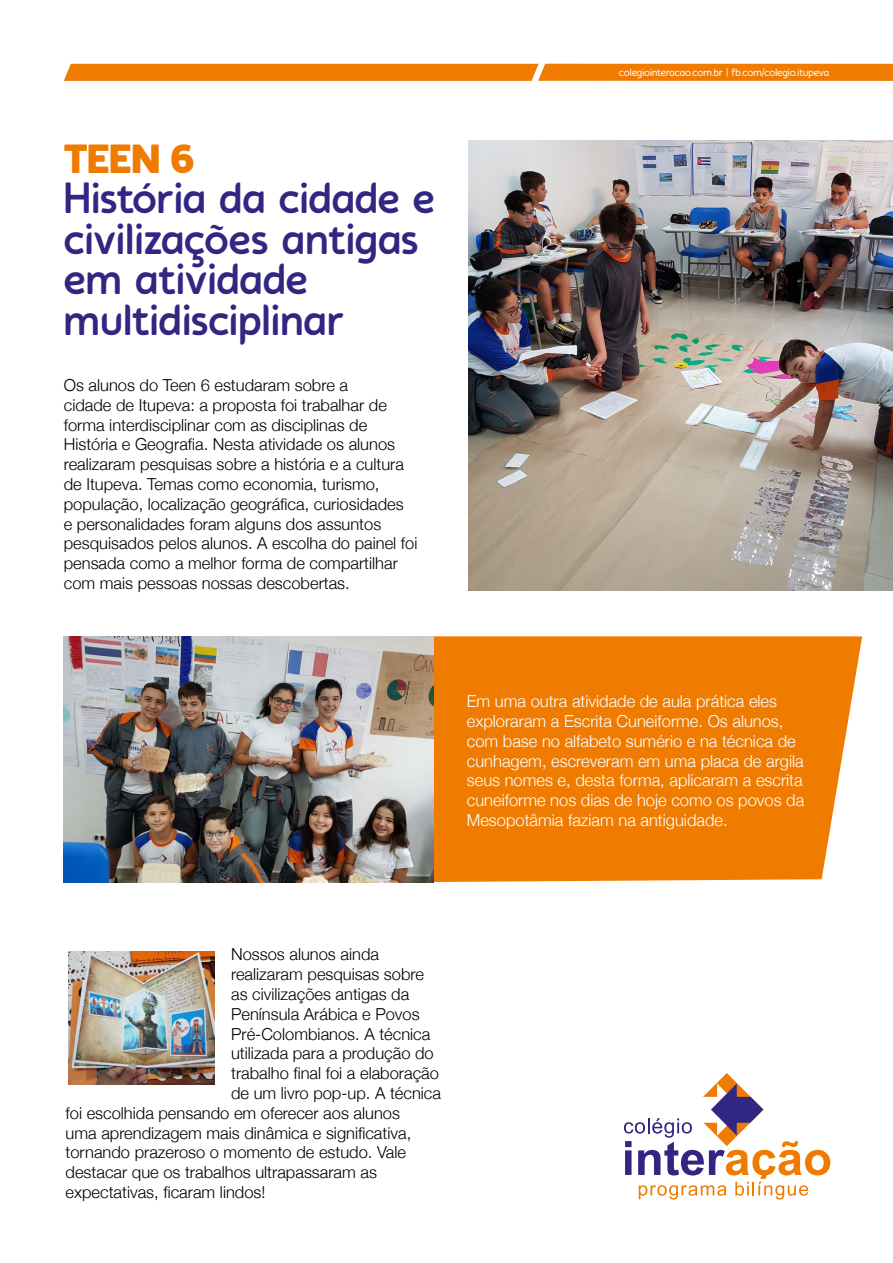
<style>
.page{position:relative;width:893px;height:1263px;background:#fff}
.page>*{position:absolute;margin:0;border:0;box-sizing:border-box;transform-origin:0 0}
.t1{font:500 43.5px/40.5px "Auro";color:#312783}
.t2{font:900 40.5px "Auro";color:#ef7b00}
.Estilo_de_parágrafo{font:300 16.5px/19.8px "Helvetica Neue";color:#000}
.Estilo_de_parágrafo-2{font:300 16.5px/19.8px "Helvetica Neue";color:#fff}
.t3{font:10.5px "Auro";color:#fff}
</style>
<div class="page">
<svg style="left:64px;top:64px;width:829px;height:17px;background:#ef7d05"></svg>
<img style="left:468px;top:140px;width:425px;height:451px">
<div style="left:317px;top:636px;width:545px;height:247px;background:#ef7b00"></div>
<img style="left:68px;top:951px;width:146px;height:133px">
<img style="left:64px;top:636px;width:370px;height:246px">
<svg style="left:624px;top:1073px;width:206px;height:126px"></svg>
<p class="t2" style="left:64px;top:133px;width:132px">TEEN 6</p>
<p class="t1" style="left:64px;top:179px;width:372px">História da cidade e civilizações antigas em atividade multidisciplinar</p>
<p class="Estilo_de_parágrafo" style="left:64px;top:374px;width:355px">Os alunos do Teen 6 estudaram sobre a<br>cidade de Itupeva: a proposta foi trabalhar de forma interdisciplinar com as disciplinas de História e Geografia. Nesta atividade os alunos realizaram pesquisas sobre a história e a cultura de Itupeva. Temas como economia, turismo, população, localização geográfica, curiosidades<br>e personalidades foram alguns dos assuntos pesquisados pelos alunos. A escolha do painel foi pensada como a melhor forma de compartilhar com mais pessoas nossas descobertas.</p>
<p class="t3" style="left:619px;top:66px;width:212px">colegiointeracao.com.br | fb.com/colegio.itupeva</p>
<p class="Estilo_de_parágrafo-2" style="left:467px;top:690px;width:339px">Em uma outra atividade de aula prática eles exploraram a Escrita Cuneiforme. Os alunos, com base no alfabeto sumério e na técnica de cunhagem, escreveram em uma placa de argila seus nomes e, desta forma, aplicaram a escrita cuneiforme nos dias de hoje como os povos da Mesopotâmia faziam na antiguidade.</p>
<p class="Estilo_de_parágrafo" style="left:231px;top:943px;width:149px">Nossos alunos ainda</p>
<p class="Estilo_de_parágrafo" style="left:231px;top:963px;width:194px">realizaram pesquisas sobre</p>
<p class="Estilo_de_parágrafo" style="left:231px;top:983px;width:180px">as civilizações antigas da</p>
<p class="Estilo_de_parágrafo" style="left:231px;top:1003px;width:190px">Península Arábica e Povos</p>
<p class="Estilo_de_parágrafo" style="left:231px;top:1022px;width:201px">Pré-Colombianos. A técnica</p>
<p class="Estilo_de_parágrafo" style="left:231px;top:1042px;width:204px">utilizada para a produção do</p>
<p class="Estilo_de_parágrafo" style="left:231px;top:1062px;width:209px">trabalho final foi a elaboração</p>
<p class="Estilo_de_parágrafo" style="left:231px;top:1082px;width:211px">de um livro pop-up. A técnica</p>
<p class="Estilo_de_parágrafo" style="left:66px;top:1102px;width:336px">foi escolhida pensando em oferecer aos alunos</p>
<p class="Estilo_de_parágrafo" style="left:66px;top:1121px;width:347px">uma aprendizagem mais dinâmica e significativa,</p>
<p class="Estilo_de_parágrafo" style="left:66px;top:1141px;width:342px">tornando prazeroso o momento de estudo. Vale</p>
<p class="Estilo_de_parágrafo" style="left:66px;top:1161px;width:313px">destacar que os trabalhos ultrapassaram as</p>
<p class="Estilo_de_parágrafo" style="left:66px;top:1181px;width:201px">expectativas, ficaram lindos!</p>
</div>
